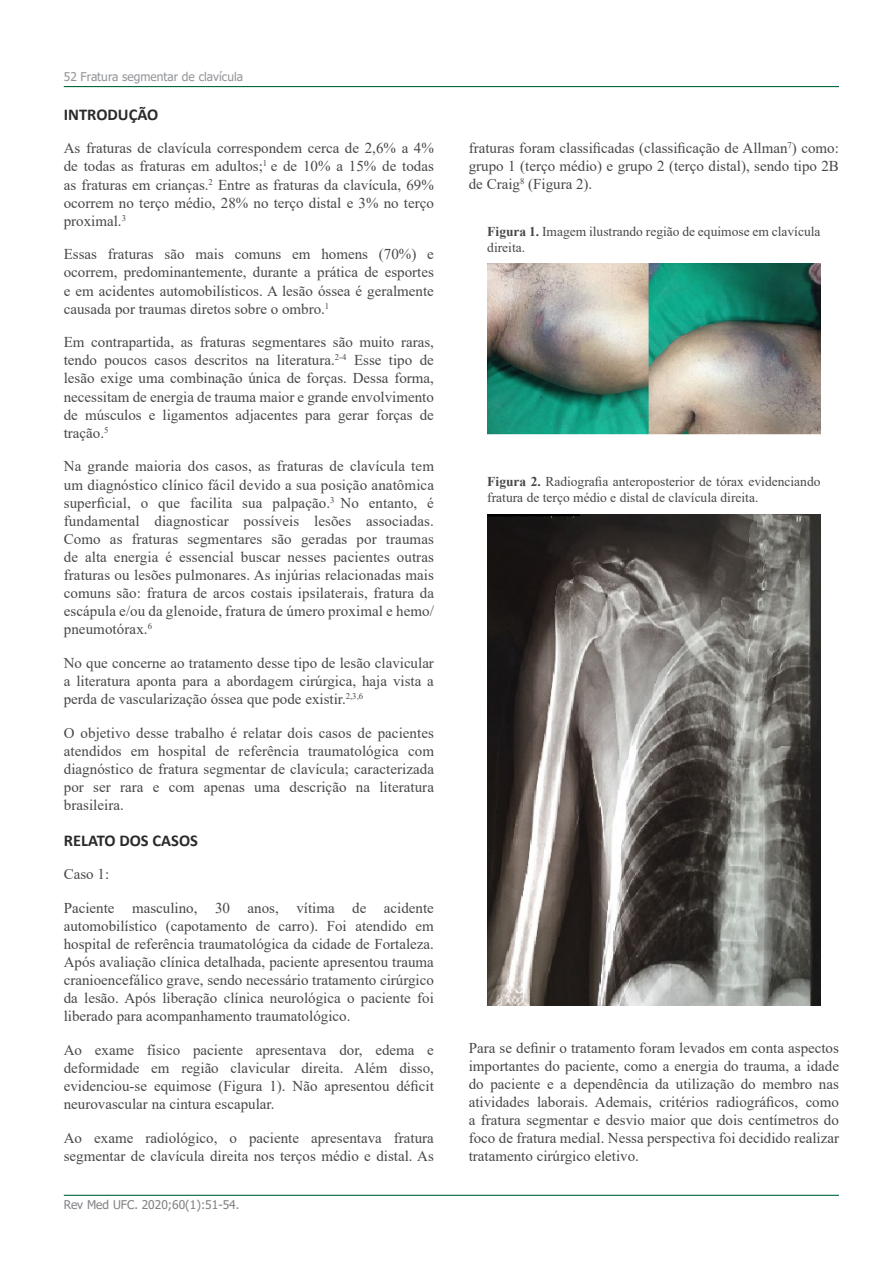
<style>
.page{position:relative;width:893px;height:1263px;background:#fff}
.page>*{position:absolute;margin:0;border:0;box-sizing:border-box;transform-origin:0 0}
.t1{font:700 16.5px "Calibri";color:#2b292a}
.t2{font:15px/18.1px "Times New Roman";color:#464748;text-align:justify}
.t3{font:13.5px/16.2px "Times New Roman";color:#464748}
.t4{font:12px "Tahoma";color:#939598}
.t5{font:12px "Tahoma";color:#808285}
.s1{font-weight:700}
</style>
<div class="page">
<hr style="left:64px;top:86px;width:775px;height:1px;background:#00683b">
<hr style="left:64px;top:1195px;width:775px;height:1px;background:#00683b">
<img style="left:487px;top:264px;width:333px;height:171px">
<img style="left:487px;top:514px;width:333px;height:491px">
<p class="t4" style="left:64px;top:69px;width:181px">52 Fratura segmentar de clavícula</p>
<p class="t1" style="left:64px;top:103px;width:96px">INTRODUÇÃO</p>
<p class="t2" style="left:64px;top:139px;width:372px">As fraturas de clavícula correspondem cerca de 2,6% a 4% de todas as fraturas em adultos;<sup>1</sup> e de 10% a 15% de todas as fraturas em crianças.<sup>2</sup> Entre as fraturas da clavícula, 69% ocorrem no terço médio, 28% no terço distal e 3% no terço proximal.<sup>3</sup></p>
<p class="t2" style="left:64px;top:245px;width:372px">Essas fraturas são mais comuns em homens (70%) e ocorrem, predominantemente, durante a prática de esportes e em acidentes automobilísticos. A lesão óssea é geralmente causada por traumas diretos sobre o ombro.<sup>1</sup></p>
<p class="t2" style="left:64px;top:333px;width:372px">Em contrapartida, as fraturas segmentares são muito raras, tendo poucos casos descritos na literatura.<sup>2-4</sup> Esse tipo de lesão exige uma combinação única de forças. Dessa forma, necessitam de energia de trauma maior e grande envolvimento de músculos e ligamentos adjacentes para gerar forças de tração.<sup>5</sup></p>
<p class="t2" style="left:64px;top:457px;width:372px">Na grande maioria dos casos, as fraturas de clavícula tem um diagnóstico clínico fácil devido a sua posição anatômica superficial, o que facilita sua palpação.<sup>3</sup> No entanto, é fundamental diagnosticar possíveis lesões associadas.<br>Como as fraturas segmentares são geradas por traumas de alta energia é essencial buscar nesses pacientes outras fraturas ou lesões pulmonares. As injúrias relacionadas mais comuns são: fratura de arcos costais ipsilaterais, fratura da escápula e/ou da glenoide, fratura de úmero proximal e hemo/ pneumotórax.<sup>6</sup></p>
<p class="t2" style="left:64px;top:653px;width:372px">No que concerne ao tratamento desse tipo de lesão clavicular a literatura aponta para a abordagem cirúrgica, haja vista a perda de vascularização óssea que pode existir.<sup>2,3,6</sup></p>
<p class="t2" style="left:64px;top:723px;width:372px">O objetivo desse trabalho é relatar dois casos de pacientes atendidos em hospital de referência traumatológica com diagnóstico de fratura segmentar de clavícula; caracterizada por ser rara e com apenas uma descrição na literatura brasileira.</p>
<p class="t1" style="left:64px;top:828px;width:136px">RELATO DOS CASOS</p>
<p class="t2" style="left:64px;top:864px;width:47px">Caso 1:</p>
<p class="t2" style="left:64px;top:898px;width:372px">Paciente masculino, 30 anos, vítima de acidente automobilístico (capotamento de carro). Foi atendido em hospital de referência traumatológica da cidade de Fortaleza.<br>Após avaliação clínica detalhada, paciente apresentou trauma cranioencefálico grave, sendo necessário tratamento cirúrgico da lesão. Após liberação clínica neurológica o paciente foi liberado para acompanhamento traumatológico.</p>
<p class="t2" style="left:64px;top:1040px;width:372px">Ao exame físico paciente apresentava dor, edema e deformidade em região clavicular direita. Além disso, evidenciou-se equimose (Figura 1). Não apresentou déficit neurovascular na cintura escapular.</p>
<p class="t2" style="left:64px;top:1128px;width:372px">Ao exame radiológico, o paciente apresentava fratura segmentar de clavícula direita nos terços médio e distal. As</p>
<p class="t5" style="left:64px;top:1197px;width:177px">Rev Med UFC. 2020;60(1):51-54.</p>
<p class="t2" style="left:469px;top:138px;width:372px">fraturas foram classificadas (classificação de Allman<sup>7</sup>) como: grupo 1 (terço médio) e grupo 2 (terço distal), sendo tipo 2B de Craig<sup>8</sup> (Figura 2).</p>
<p class="t3" style="left:487px;top:223px;width:335px"><span class="s1">Figura 1.</span> Imagem ilustrando região de equimose em clavícula direita.</p>
<p class="t3" style="left:487px;top:473px;width:335px"><span class="s1">Figura 2.</span> Radiografia anteroposterior de tórax evidenciando fratura de terço médio e distal de clavícula direita.</p>
<p class="t2" style="left:469px;top:1038px;width:372px">Para se definir o tratamento foram levados em conta aspectos importantes do paciente, como a energia do trauma, a idade do paciente e a dependência da utilização do membro nas atividades laborais. Ademais, critérios radiográficos, como a fratura segmentar e desvio maior que dois centímetros do foco de fratura medial. Nessa perspectiva foi decidido realizar tratamento cirúrgico eletivo.</p>
</div>
